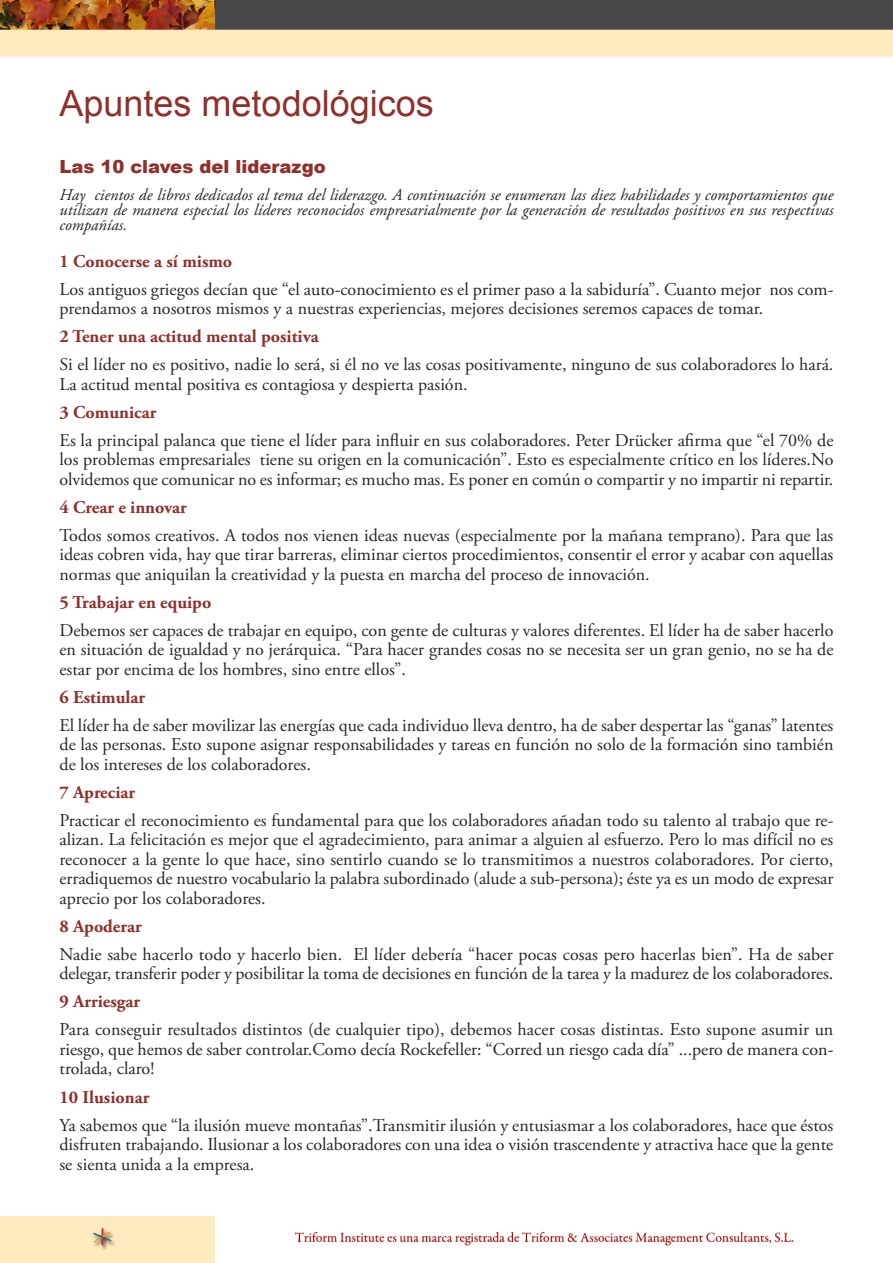
<style>
.page{position:relative;width:893px;height:1263px;background:#fff}
.page>*{position:absolute;margin:0;border:0;box-sizing:border-box;transform-origin:0 0}
.t1{font:36px "Arial";color:#8e302b}
.t2{font:18px/19.5px "Adobe Garamond Pro";color:#272627;text-align:justify}
.t3{font:700 18px "Adobe Garamond Pro";color:#8e302b}
.t4{font:900 18px "Arial";color:#8e302b}
.t5{font:italic 16.5px/15px "Adobe Garamond Pro";color:#272627;text-align:justify}
</style>
<div class="page">
<img style="left:0;top:0;width:893px;height:1263px">
<h1 class="t1" style="left:60px;top:83px;width:376px">Apuntes metodológicos</h1>
<p class="t4" style="left:60px;top:153px;width:268px">Las 10 claves del liderazgo</p>
<p class="t5" style="left:60px;top:189px;width:775px">Hay cientos de libros dedicados al tema del liderazgo. A continuación se enumeran las diez habilidades y comportamientos que utilizan de manera especial los líderes reconocidos empresarialmente por la generación de resultados positivos en sus respectivas compañías.</p>
<p class="t3" style="left:60px;top:254px;width:174px">1 Conocerse a sí mismo</p>
<p class="t2" style="left:60px;top:281px;width:775px">Los antiguos griegos decían que “el auto-conocimiento es el primer paso a la sabiduría”. Cuanto mejor nos com&shy;prendamos a nosotros mismos y a nuestras experiencias, mejores decisiones seremos capaces de tomar.</p>
<p class="t3" style="left:60px;top:329px;width:261px">2 Tener una actitud mental positiva</p>
<p class="t2" style="left:60px;top:356px;width:775px">Si el líder no es positivo, nadie lo será, si él no ve las cosas positivamente, ninguno de sus colaboradores lo hará.<br>La actitud mental positiva es contagiosa y despierta pasión.</p>
<p class="t3" style="left:60px;top:405px;width:98px">3 Comunicar</p>
<p class="t2" style="left:60px;top:432px;width:775px">Es la principal palanca que tiene el líder para influir en sus colaboradores. Peter Drücker afirma que “el 70% de los problemas empresariales tiene su origen en la comunicación”. Esto es especialmente crítico en los líderes.No olvidemos que comunicar no es informar; es mucho mas. Es poner en común o compartir y no impartir ni repartir.</p>
<p class="t3" style="left:60px;top:500px;width:129px">4 Crear e innovar</p>
<p class="t2" style="left:60px;top:527px;width:775px">Todos somos creativos. A todos nos vienen ideas nuevas (especialmente por la mañana temprano). Para que las ideas cobren vida, hay que tirar barreras, eliminar ciertos procedimientos, consentir el error y acabar con aquellas normas que aniquilan la creatividad y la puesta en marcha del proceso de innovación.</p>
<p class="t3" style="left:60px;top:595px;width:153px">5 Trabajar en equipo</p>
<p class="t2" style="left:60px;top:622px;width:775px">Debemos ser capaces de trabajar en equipo, con gente de culturas y valores diferentes. El líder ha de saber hacerlo en situación de igualdad y no jerárquica. “Para hacer grandes cosas no se necesita ser un gran genio, no se ha de estar por encima de los hombres, sino entre ellos”.</p>
<p class="t3" style="left:60px;top:690px;width:87px">6 Estimular</p>
<p class="t2" style="left:60px;top:717px;width:775px">El líder ha de saber movilizar las energías que cada individuo lleva dentro, ha de saber despertar las “ganas” latentes de las personas. Esto supone asignar responsabilidades y tareas en función no solo de la formación sino también de los intereses de los colaboradores.</p>
<p class="t3" style="left:60px;top:785px;width:77px">7 Apreciar</p>
<p class="t2" style="left:60px;top:812px;width:775px">Practicar el reconocimiento es fundamental para que los colaboradores añadan todo su talento al trabajo que re&shy;alizan. La felicitación es mejor que el agradecimiento, para animar a alguien al esfuerzo. Pero lo mas difícil no es reconocer a la gente lo que hace, sino sentirlo cuando se lo transmitimos a nuestros colaboradores. Por cierto, erradiquemos de nuestro vocabulario la palabra subordinado (alude a sub-persona); éste ya es un modo de expresar aprecio por los colaboradores.</p>
<p class="t3" style="left:60px;top:919px;width:84px">8 Apoderar</p>
<p class="t2" style="left:60px;top:946px;width:775px">Nadie sabe hacerlo todo y hacerlo bien. El líder debería “hacer pocas cosas pero hacerlas bien”. Ha de saber delegar, transferir poder y posibilitar la toma de decisiones en función de la tarea y la madurez de los colaboradores.</p>
<p class="t3" style="left:59px;top:994px;width:82px">9 Arriesgar</p>
<p class="t2" style="left:59px;top:1021px;width:775px">Para conseguir resultados distintos (de cualquier tipo), debemos hacer cosas distintas. Esto supone asumir un riesgo, que hemos de saber controlar.Como decía Rockefeller: “Corred un riesgo cada día” ...pero de manera con&shy;trolada, claro!</p>
<p class="t3" style="left:60px;top:1089px;width:91px">10 Ilusionar</p>
<p class="t2" style="left:59px;top:1116px;width:775px">Ya sabemos que “la ilusión mueve montañas”.Transmitir ilusión y entusiasmar a los colaboradores, hace que éstos disfruten trabajando. Ilusionar a los colaboradores con una idea o visión trascendente y atractiva hace que la gente se sienta unida a la empresa.</p>
</div>
